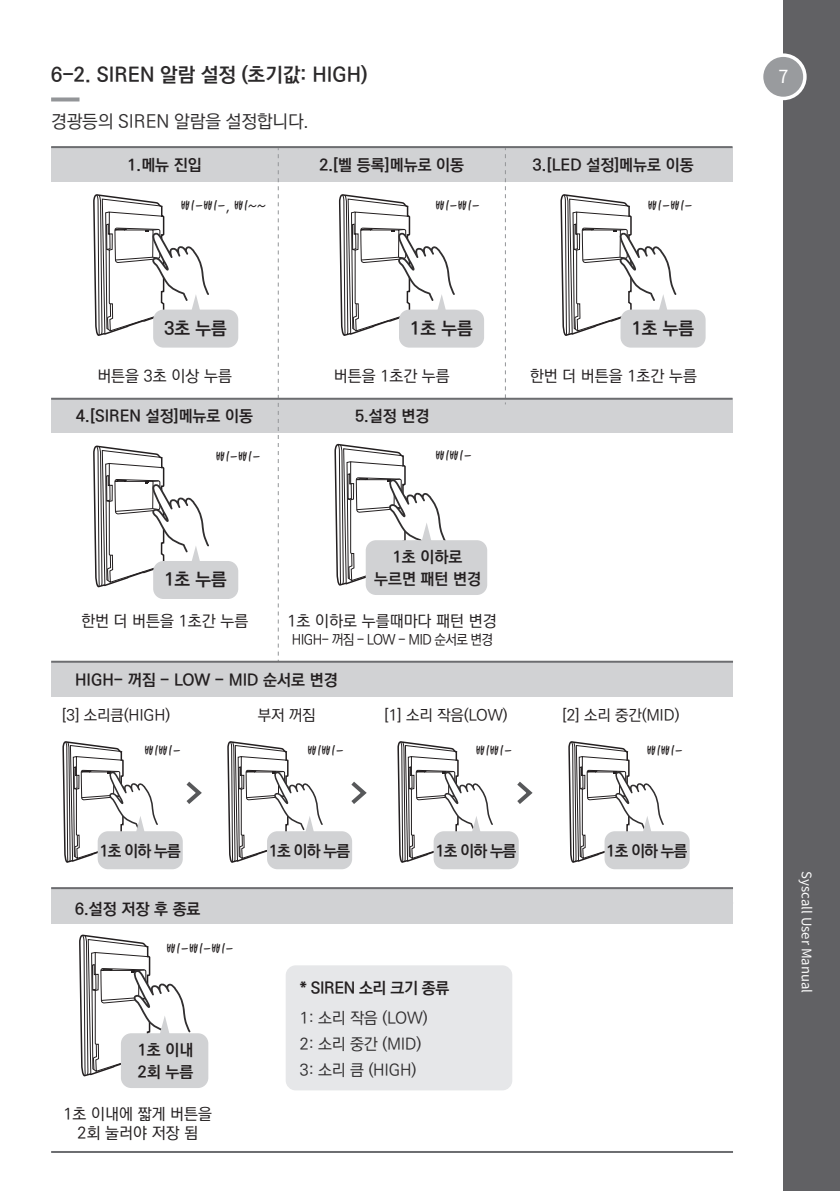
<style>
.page{position:relative;width:840px;height:1191px;background:#fff}
.page>*{position:absolute;margin:0;border:0;box-sizing:border-box;transform-origin:0 0}
.t1{font:20px "THEFACESHOP";letter-spacing:-.025em;color:#231f20}
.t2{font:700 20px "Ko Pub Dotum";color:#2b292a}
.t3{font:500 18px "Ko Pub Dotum";letter-spacing:-.01em;color:#312f30}
.t4{font:700 18px "Ko Pub Dotum";color:#231f20}
.t5{font:18px "Noto Sans CJ Kkr";color:#fff}
.t6{font:700 16px/22px "Ko Pub Dotum";color:#231f20;text-align:center}
.t7{font:500 16px/19.2px "Ko Pub Dotum";color:#231f20;text-align:center}
.t8{font:500 16px/26px "Ko Pub Dotum";letter-spacing:-.01em;color:#312f30}
.t9{font:700 16px "Ko Pub Dotum";letter-spacing:-.025em;color:#231f20}
.t10{font:500 15.4px "Ko Pub Dotum";letter-spacing:-.01em;color:#231f20}
.t11{font:500 14px "Ko Pub Dotum";letter-spacing:-.05em;color:#231f20;scale:.95 1}
.t12{font:13.2px "Noto Sans CJ Kkr";color:#fcfcfc}
</style>
<div class="page">
<div style="left:51px;top:662px;width:681px;height:34px;background:#d1d2d4"></div>
<div style="left:782px;top:0;width:57px;height:1191px;background:#616164"></div>
<svg style="left:763px;top:53px;width:43px;height:47px"></svg>
<div style="left:51px;top:399px;width:681px;height:34px;background:#d1d2d4"></div>
<div style="left:51px;top:147px;width:681px;height:34px;background:#d1d2d4"></div>
<div style="left:153px;top:309px;width:85px;height:38px;background:#d1d2d4;border-radius:10px"></div>
<div style="left:620px;top:309px;width:85px;height:38px;background:#d1d2d4;border-radius:10px"></div>
<svg style="left:559px;top:194px;width:117px;height:204px"></svg>
<svg style="left:277px;top:148px;width:1px;height:508px"></svg>
<hr style="left:51px;top:146px;width:681px;height:2px;background:#6c6d70">
<hr style="left:51px;top:398px;width:681px;height:2px;background:#6c6d70">
<hr style="left:51px;top:660px;width:681px;height:2px;background:#6c6d70">
<div style="left:51px;top:889px;width:681px;height:34px;background:#d1d2d4"></div>
<hr style="left:51px;top:887px;width:681px;height:2px;background:#6c6d70">
<hr style="left:51px;top:1151px;width:681px;height:2px;background:#6c6d70">
<div style="left:153px;top:561px;width:85px;height:38px;background:#d1d2d4;border-radius:10px"></div>
<div style="left:285px;top:965px;width:227px;height:125px;background:#e6e7e9;border-radius:10px"></div>
<svg style="left:51px;top:97px;width:28px;height:4px"></svg>
<div style="left:267px;top:831px;width:85px;height:38px;background:#d1d2d4;border-radius:10px"></div>
<svg style="left:226px;top:741px;width:97px;height:295px"></svg>
<div style="left:433px;top:831px;width:85px;height:38px;background:#d1d2d4;border-radius:10px"></div>
<svg style="left:333px;top:194px;width:159px;height:730px"></svg>
<svg style="left:517px;top:781px;width:16px;height:23px"></svg>
<div style="left:604px;top:831px;width:85px;height:38px;background:#d1d2d4;border-radius:10px"></div>
<svg style="left:567px;top:741px;width:96px;height:183px"></svg>
<svg style="left:61px;top:194px;width:148px;height:894px"></svg>
<p class="t2" style="left:51px;top:65px;width:317px">6-2. SIREN 알람 설정 (초기값: HIGH)</p>
<p class="t3" style="left:51px;top:113px;width:259px">경광등의 SIREN 알람을 설정합니다.</p>
<p class="t6" style="left:127px;top:154px;width:76px">1.메뉴 진입</p>
<p class="t6" style="left:319px;top:154px;width:146px">2.[벨 등록]메뉴로 이동</p>
<p class="t1" style="left:180px;top:195px;width:87px">삐-삐-, 삐~~</p>
<p class="t1" style="left:435px;top:195px;width:47px">삐-삐-</p>
<p class="t6" style="left:532px;top:154px;width:162px">3.[LED 설정]메뉴로 이동</p>
<p class="t1" style="left:647px;top:195px;width:47px">삐-삐-</p>
<p class="t4" style="left:164px;top:319px;width:64px">3초 누름</p>
<p class="t4" style="left:410px;top:319px;width:64px">1초 누름</p>
<p class="t7" style="left:97px;top:366px;width:136px">버튼을 3초 이상 누름</p>
<p class="t7" style="left:333px;top:366px;width:117px">버튼을 1초간 누름</p>
<p class="t6" style="left:76px;top:405px;width:178px">4.[SIREN 설정]메뉴로 이동</p>
<p class="t1" style="left:215px;top:447px;width:47px">삐-삐-</p>
<p class="t6" style="left:355px;top:405px;width:76px">5.설정 변경</p>
<p class="t1" style="left:435px;top:445px;width:38px">삐삐-</p>
<p class="t4" style="left:631px;top:319px;width:64px">1초 누름</p>
<p class="t7" style="left:529px;top:366px;width:169px">한번 더 버튼을 1초간 누름</p>
<p class="t4" style="left:164px;top:571px;width:64px">1초 누름</p>
<p class="t7" style="left:81px;top:612px;width:169px">한번 더 버튼을 1초간 누름</p>
<p class="t6" style="left:374px;top:546px;width:108px">1초 이하로 누르면 패턴 변경</p>
<p class="t7" style="left:287px;top:612px;width:210px">1초 이하로 누를때마다 패턴 변경</p>
<p class="t11" style="left:292px;top:633px;width:213px">HIGH- 꺼짐 - LOW - MID 순서로 변경</p>
<p class="t6" style="left:75px;top:669px;width:264px">HIGH- 꺼짐 - LOW - MID 순서로 변경</p>
<p class="t10" style="left:62px;top:708px;width:110px">[3] 소리큼(HIGH)</p>
<p class="t10" style="left:258px;top:708px;width:59px">부저 꺼짐</p>
<p class="t10" style="left:384px;top:708px;width:125px">[1] 소리 작음(LOW)</p>
<p class="t1" style="left:144px;top:741px;width:38px">삐삐-</p>
<p class="t1" style="left:307px;top:741px;width:38px">삐삐-</p>
<p class="t1" style="left:475px;top:741px;width:38px">삐삐-</p>
<p class="t6" style="left:100px;top:840px;width:82px">1초 이하 누름</p>
<p class="t6" style="left:269px;top:840px;width:82px">1초 이하 누름</p>
<p class="t6" style="left:435px;top:840px;width:82px">1초 이하 누름</p>
<p class="t6" style="left:75px;top:898px;width:127px">6.설정 저장 후 종료</p>
<p class="t1" style="left:166px;top:938px;width:69px">삐-삐-삐-</p>
<p class="t6" style="left:138px;top:1039px;width:57px;text-align:left">1초 이내<br>2회 누름</p>
<p class="t7" style="left:63px;top:1105px;width:150px">1초 이내에 짧게 버튼을<br>2회 눌러야 저장 됨</p>
<p class="t9" style="left:299px;top:979px;width:151px">* SIREN 소리 크기 종류</p>
<p class="t8" style="left:299px;top:1006px;width:129px">1: 소리 작음 (LOW)<br>2: 소리 중간 (MID)<br>3: 소리 큼 (HIGH)</p>
<p class="t10" style="left:561px;top:708px;width:119px">[2] 소리 중간(MID)</p>
<p class="t1" style="left:646px;top:741px;width:38px">삐삐-</p>
<p class="t6" style="left:606px;top:840px;width:82px">1초 이하 누름</p>
<p class="t5" style="left:778px;top:66px;width:11px">7</p>
<p class="t12" style="left:813px;top:871px;width:123px;rotate:90deg">Syscall User Manual</p>
</div>
